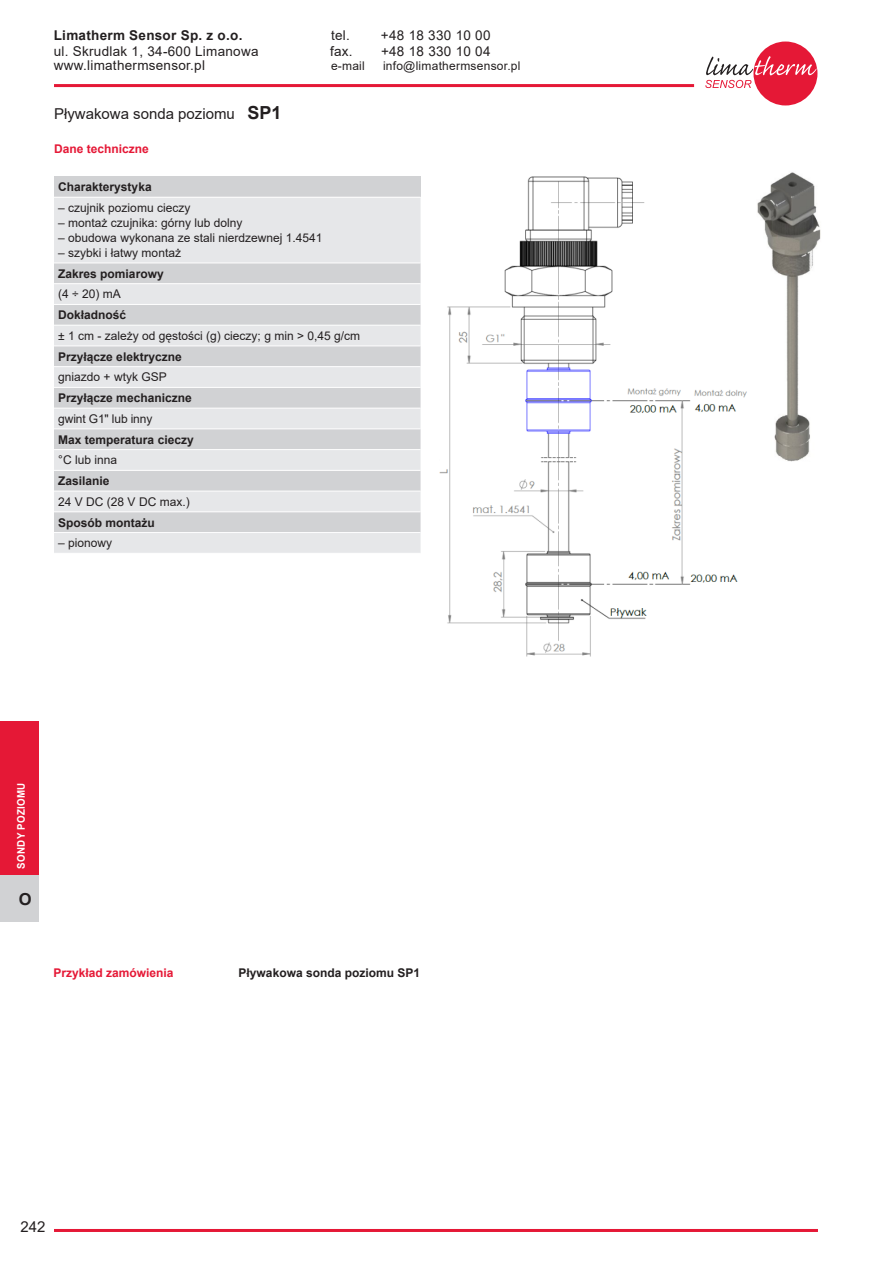
<style>
.page{position:relative;width:872px;height:1263px;background:#fff}
.page>*{position:absolute;margin:0;border:0;box-sizing:border-box;transform-origin:0 0}
.t1{font:700 16.5px "Arial";color:#231f20}
.t2{font:15px "Arial";color:#231f20}
.t3{font:13.5px "Arial";letter-spacing:.02em;color:#231f20}
.t4{font:700 13.5px "Arial";letter-spacing:.02em;color:#231f20}
.t5{font:12px "Arial";color:#231f20}
.t6{font:700 12px "Arial";color:#231f20}
.t7{font:700 12px "Arial";color:#e51836}
.t8{font:12px "Arial";letter-spacing:.02em;color:#231f20}
.t9{font:700 10.5px "Arial";letter-spacing:.035em;color:#fff;scale:.93 1}
.s1{font-weight:700;font-size:18px}
</style>
<div class="page">
<hr style="left:54px;top:1229px;width:764px;height:3px;background:#e51836">
<div style="left:0;top:875px;width:38px;height:47px;background:#d1d2d4"></div>
<div style="left:0;top:721px;width:38px;height:154px;background:#e51836"></div>
<hr style="left:54px;top:84px;width:640px;height:3px;background:#e51836">
<div style="left:753px;top:42px;width:64px;height:63px;background:#e51836;border-radius:50%"></div>
<svg style="left:705px;top:56px;width:111px;height:32px"></svg>
<div style="left:54px;top:176px;width:366px;height:21px;background:#d1d2d4"></div>
<div style="left:54px;top:198px;width:366px;height:355px;background:#e6e7e9"></div>
<svg style="left:54px;top:264px;width:366px;height:268px;background:#dbdcde"></svg>
<hr style="left:54px;top:263px;width:366px;height:1px;background:#fff">
<hr style="left:54px;top:304px;width:366px;height:1px;background:#fff">
<hr style="left:54px;top:345px;width:366px;height:1px;background:#fff">
<hr style="left:54px;top:387px;width:366px;height:1px;background:#fff">
<hr style="left:54px;top:428px;width:366px;height:1px;background:#fff">
<hr style="left:54px;top:470px;width:366px;height:1px;background:#fff">
<hr style="left:54px;top:511px;width:366px;height:1px;background:#fff">
<hr style="left:54px;top:283px;width:366px;height:1px;background:#fff">
<hr style="left:54px;top:325px;width:366px;height:1px;background:#fff">
<hr style="left:54px;top:366px;width:366px;height:1px;background:#fff">
<hr style="left:54px;top:408px;width:366px;height:1px;background:#fff">
<hr style="left:54px;top:449px;width:366px;height:1px;background:#fff">
<hr style="left:54px;top:491px;width:366px;height:1px;background:#fff">
<hr style="left:54px;top:532px;width:366px;height:1px;background:#fff">
<img style="left:439px;top:172px;width:382px;height:485px">
<p class="t4" style="left:54px;top:26px;width:190px">Limatherm Sensor Sp. z o.o.</p>
<p class="t3" style="left:331px;top:26px;width:20px">tel.</p>
<p class="t3" style="left:381px;top:26px;width:111px">+48 18 330 10 00</p>
<p class="t3" style="left:54px;top:42px;width:206px">ul. Skrudlak 1, 34-600 Limanowa</p>
<p class="t3" style="left:330px;top:42px;width:24px">fax.</p>
<p class="t3" style="left:381px;top:42px;width:111px">+48 18 330 10 04</p>
<p class="t3" style="left:54px;top:56px;width:153px">www.limathermsensor.pl</p>
<p class="t5" style="left:331px;top:58px;width:35px">e-mail</p>
<p class="t8" style="left:383px;top:58px;width:139px">info@limathermsensor.pl</p>
<p class="t2" style="left:54px;top:104px;width:229px">Pływakowa sonda poziomu <span class="s1">SP1</span></p>
<p class="t7" style="left:54px;top:140px;width:96px">Dane techniczne</p>
<p class="t6" style="left:58px;top:179px;width:95px">Charakterystyka</p>
<p class="t5" style="left:58px;top:199px;width:134px">– czujnik poziomu cieczy</p>
<p class="t5" style="left:58px;top:214px;width:186px">– montaż czujnika: górny lub dolny</p>
<p class="t5" style="left:58px;top:229px;width:266px">– obudowa wykonana ze stali nierdzewnej 1.4541</p>
<p class="t5" style="left:58px;top:244px;width:124px">– szybki i łatwy montaż</p>
<p class="t6" style="left:58px;top:265px;width:107px">Zakres pomiarowy</p>
<p class="t5" style="left:58px;top:286px;width:64px">(4 ÷ 20) mA</p>
<p class="t6" style="left:58px;top:306px;width:70px">Dokładność</p>
<p class="t5" style="left:58px;top:327px;width:303px">± 1 cm - zależy od gęstości (g) cieczy; g min &gt; 0,45 g/cm</p>
<p class="t6" style="left:58px;top:348px;width:125px">Przyłącze elektryczne</p>
<p class="t5" style="left:58px;top:369px;width:110px">gniazdo + wtyk GSP</p>
<p class="t6" style="left:58px;top:389px;width:135px">Przyłącze mechaniczne</p>
<p class="t5" style="left:58px;top:410px;width:96px">gwint G1" lub inny</p>
<p class="t6" style="left:58px;top:431px;width:137px">Max temperatura cieczy</p>
<p class="t5" style="left:58px;top:452px;width:60px">°C lub inna</p>
<p class="t6" style="left:58px;top:472px;width:53px">Zasilanie</p>
<p class="t5" style="left:58px;top:493px;width:133px">24 V DC (28 V DC max.)</p>
<p class="t6" style="left:58px;top:514px;width:98px">Sposób montażu</p>
<p class="t5" style="left:58px;top:535px;width:56px">– pionowy</p>
<p class="t9" style="left:14px;top:869px;width:94px;rotate:-90deg">SONDY POZIOMU</p>
<h1 class="t1" style="left:19px;top:887px;width:14px">O</h1>
<p class="t7" style="left:53px;top:964px;width:122px">Przykład zamówienia</p>
<p class="t6" style="left:239px;top:964px;width:183px">Pływakowa sonda poziomu SP1</p>
<p class="t2" style="left:20px;top:1216px;width:27px">242</p>
</div>
